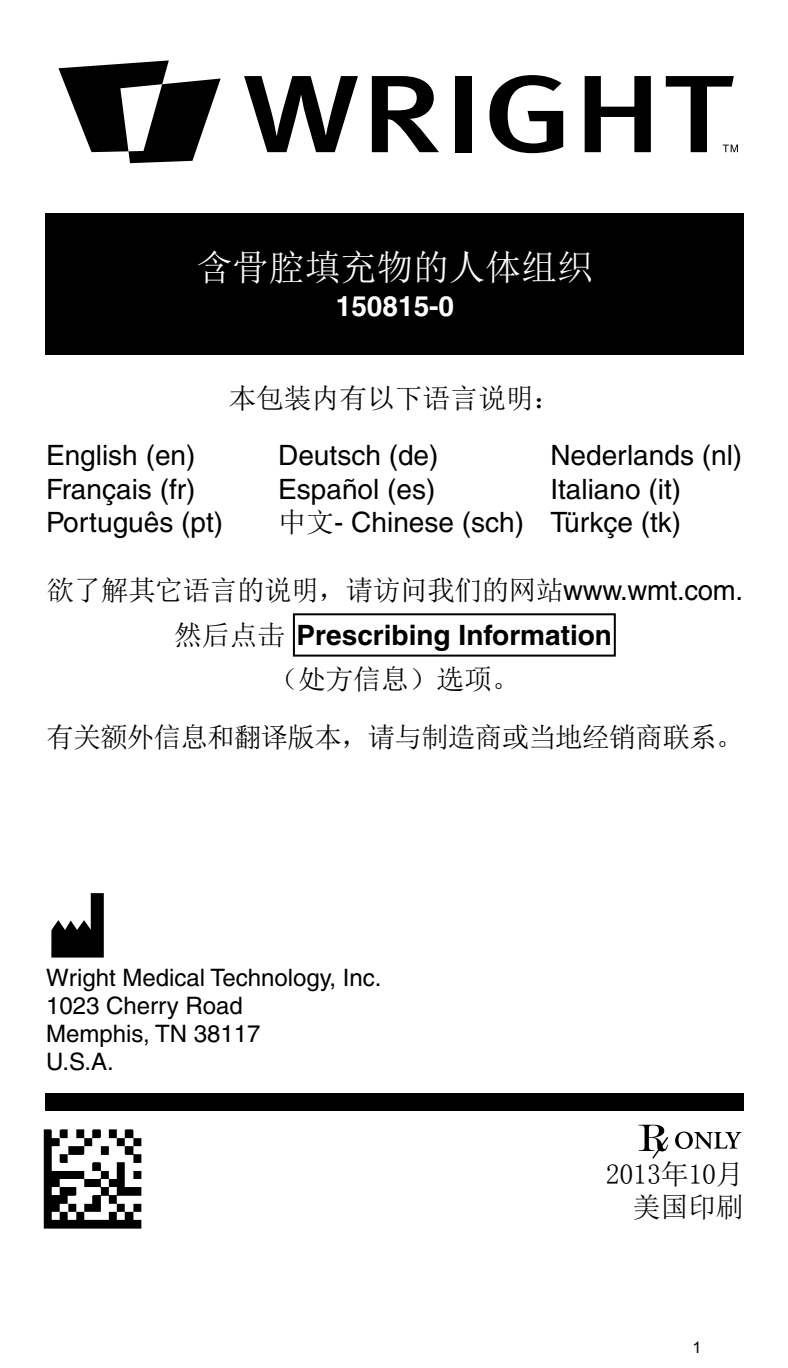
<style>
.page{position:relative;width:788px;height:1368px;background:#fff}
.page>*{position:absolute;margin:0;border:0;box-sizing:border-box;transform-origin:0 0}
.t1{font:72px "mdd en 980";color:#000}
.t2{font:36px "Sim Sun";color:#fff}
.t3{font:28px "Helvetica";color:#000}
.t4{font:28px/57.6px "Sim Sun";letter-spacing:-.01em;color:#000;text-align:center}
.t5{font:700 28px "Helvetica";color:#000}
.t6{font:700 28px "Helvetica";color:#fff}
.t7{font:24px/28px "Helvetica";color:#000}
.t8{font:16px "Arial";color:#000}
.s1{font-family:"Sim Sun"}
.s2{font-family:"Helvetica"}
.s3{font-family:"Sim Sun";font-weight:400}
</style>
<div class="page">
<div style="left:46px;top:214px;width:697px;height:141px;background:#000"></div>
<div style="left:293px;top:613px;width:322px;height:44px;border:2px solid #000"></div>
<div style="left:46px;top:1093px;width:697px;height:17px;background:#000"></div>
<svg style="left:638px;top:1125px;width:30px;height:34px"></svg>
<svg style="left:675px;top:1132px;width:66px;height:17px"></svg>
<svg style="left:244px;top:76px;width:114px;height:76px"></svg>
<svg style="left:372px;top:76px;width:67px;height:76px"></svg>
<div style="left:454px;top:76px;width:17px;height:76px;background:#000"></div>
<svg style="left:489px;top:75px;width:74px;height:78px"></svg>
<svg style="left:584px;top:76px;width:66px;height:76px"></svg>
<svg style="left:58px;top:60px;width:162px;height:103px"></svg>
<svg style="left:665px;top:76px;width:72px;height:76px"></svg>
<img style="left:43px;top:1129px;width:99px;height:100px">
<p class="t2" style="left:197px;top:249px;width:397px">含骨腔填充物的人体组织</p>
<p class="t6" style="left:336px;top:289px;width:120px">150815-0</p>
<p class="t4" style="left:228px;top:369px;width:334px">本包装内有以下语言说明：</p>
<p class="t3" style="left:46px;top:439px;width:151px">English (en)</p>
<p class="t3" style="left:278px;top:439px;width:162px">Deutsch (de)</p>
<p class="t3" style="left:550px;top:439px;width:193px">Nederlands (nl)</p>
<p class="t3" style="left:46px;top:473px;width:151px">Français (fr)</p>
<p class="t3" style="left:278px;top:473px;width:159px">Español (es)</p>
<p class="t3" style="left:550px;top:473px;width:132px">Italiano (it)</p>
<p class="t3" style="left:46px;top:506px;width:179px">Português (pt)</p>
<p class="t3" style="left:278px;top:506px;width:404px"><span class="s1">中文</span>- Chinese (sch) Türkçe (tk)</p>
<p class="t4" style="left:47px;top:561px;width:697px">欲了解其它语言的说明，请访问我们的网站<span class="s2">www.wmt.com.</span></p>
<p class="t5" style="left:174px;top:618px;width:439px"><span class="s3">然后点击</span> Prescribing Information</p>
<p class="t4" style="left:47px;top:650px;width:698px">（处方信息）选项。<br>有关额外信息和翻译版本，请与制造商或当地经销商联系。</p>
<h1 class="t1" style="left:46px;top:891px;width:61px">M</h1>
<p class="t7" style="left:46px;top:964px;width:337px">Wright Medical Technology, Inc.<br>1023 Cherry Road<br>Memphis, TN 38117<br>U.S.A.</p>
<p class="t4" style="left:605px;top:1157px;width:140px;line-height:33.6px;text-align:right">2013年10月美国印刷</p>
<p class="t8" style="left:692px;top:1337px;width:10px">1</p>
</div>
